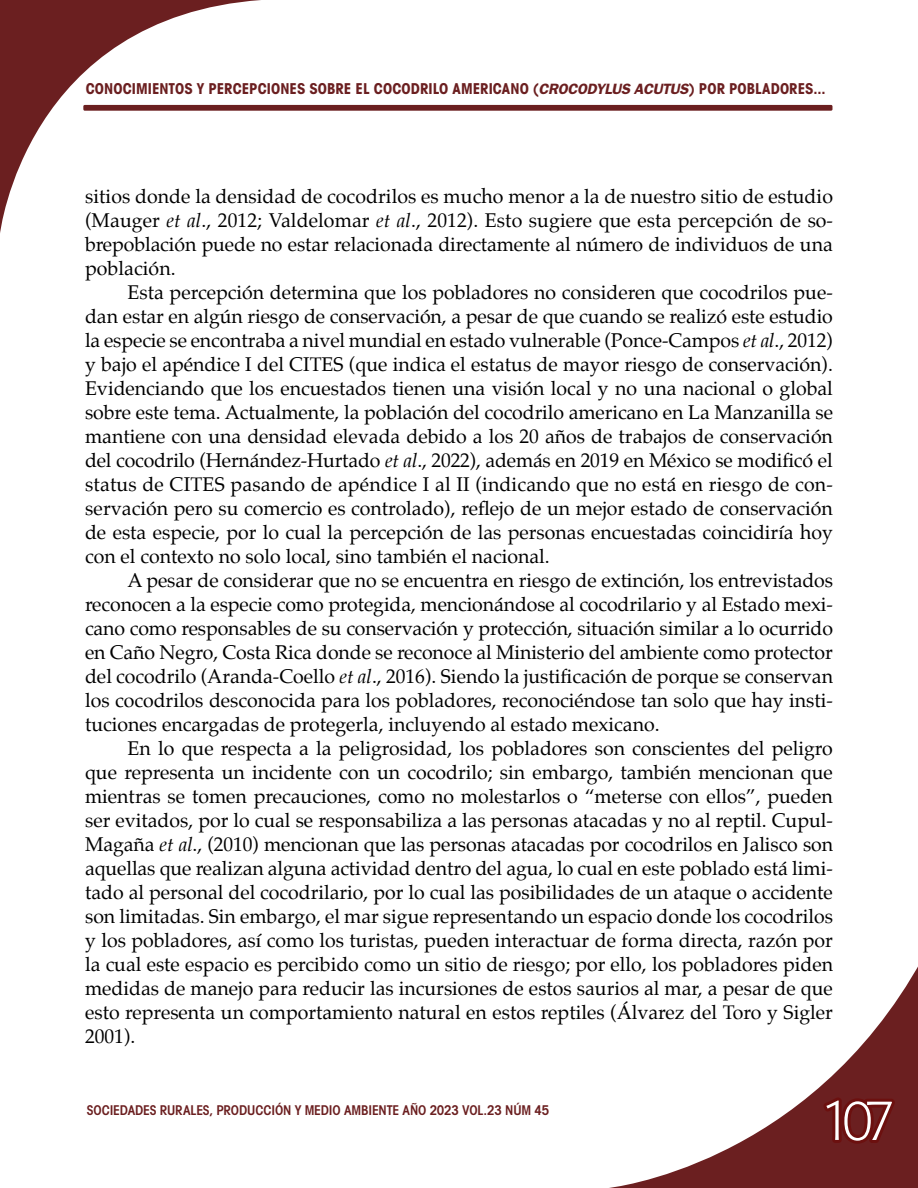
<style>
.page{position:relative;width:918px;height:1188px;background:#fff}
.page>*{position:absolute;margin:0;border:0;box-sizing:border-box;transform-origin:0 0}
.t1{font:60px "Martin Got URWT Ligh";color:#fff}
.t2{font:19.5px/24px "Palatino";color:#000;text-align:justify}
.t3{font:700 condensed 15px "Avant Garde";letter-spacing:.005em;color:#6b1f20}
.t4{font:italic 600 15px "Franklin Gothic";letter-spacing:-.02em;color:#6b1f20}
.t5{font:13.5px "Avant Garde Cond Demi SC850";letter-spacing:-.01em;color:#6b1f20}
.s1{font-family:"Avant Garde";font-weight:700;font-style:normal;font-stretch:condensed}
.s2{font-style:italic}
</style>
<div class="page">
<div style="left:83px;top:105px;width:749px;height:6px;background:#6b1f20;border-radius:2px"></div>
<svg style="left:0;top:0;width:262px;height:233px"></svg>
<svg style="left:609px;top:966px;width:309px;height:222px"></svg>
<svg style="left:818px;top:1093px;width:81px;height:55px;background:#6b1818"></svg>
<p class="t3" style="left:86px;top:79px;width:19px">CONOCI</p>
<p class="t3" style="left:136px;top:79px;width:20px">MIENTOS</p>
<p class="t3" style="left:197px;top:79px;width:21px">Y PERCEPCIONES</p>
<p class="t3" style="left:310px;top:79px;width:74px">SOBRE ELCOCODRILO</p>
<p class="t3" style="left:453px;top:79px;width:29px">AMERICANO</p>
<p class="t4" style="left:533px;top:80px;width:176px"><span class="s1">(</span>CROCODYLUS ACUTUS<span class="s1">) POR</span></p>
<p class="t3" style="left:729px;top:79px;width:36px">POBLADORES</p>
<p class="t3" style="left:813px;top:79px;width:14px">...</p>
<p class="t2" style="left:85px;top:184px;width:750px">sitios donde la densidad de cocodrilos es mucho menor a la de nuestro sitio de estudio (Mauger <span class="s2">et al</span>., 2012; Valdelomar <span class="s2">et al</span>., 2012). Esto sugiere que esta percepción de so&shy;brepoblación puede no estar relacionada directamente al número de individuos de una población.</p>
<p class="t2" style="left:85px;top:280px;width:750px;text-indent:43px">Esta percepción determina que los pobladores no consideren que cocodrilos pue&shy;dan estar en algún riesgo de conservación, a pesar de que cuando se realizó este estudio la especie se encontraba a nivel mundial en estado vulnerable (Ponce-Campos <span class="s2">et al</span>., 2012) y bajo el apéndice I del CITES (que indica el estatus de mayor riesgo de conservación).<br>Evidenciando que los encuestados tienen una visión local y no una nacional o global sobre este tema. Actualmente, la población del cocodrilo americano en La Manzanilla se mantiene con una densidad elevada debido a los 20 años de trabajos de conservación del cocodrilo (Hernández-Hurtado <span class="s2">et al</span>., 2022), además en 2019 en México se modificó el status de CITES pasando de apéndice I al II (indicando que no está en riesgo de con&shy;servación pero su comercio es controlado), reflejo de un mejor estado de conservación de esta especie, por lo cual la percepción de las personas encuestadas coincidiría hoy con el contexto no solo local, sino también el nacional.</p>
<p class="t2" style="left:85px;top:568px;width:750px;text-indent:43px">A pesar de considerar que no se encuentra en riesgo de extinción, los entrevistados reconocen a la especie como protegida, mencionándose al cocodrilario y al Estado mexi&shy;cano como responsables de su conservación y protección, situación similar a lo ocurrido en Caño Negro, Costa Rica donde se reconoce al Ministerio del ambiente como protector del cocodrilo (Aranda-Coello <span class="s2">et al</span>., 2016). Siendo la justificación de porque se conservan los cocodrilos desconocida para los pobladores, reconociéndose tan solo que hay insti&shy;tuciones encargadas de protegerla, incluyendo al estado mexicano.</p>
<p class="t2" style="left:85px;top:736px;width:750px;text-indent:43px">En lo que respecta a la peligrosidad, los pobladores son conscientes del peligro que representa un incidente con un cocodrilo; sin embargo, también mencionan que mientras se tomen precauciones, como no molestarlos o “meterse con ellos”, pueden ser evitados, por lo cual se responsabiliza a las personas atacadas y no al reptil. Cupul-Magaña <span class="s2">et al</span>., (2010) mencionan que las personas atacadas por cocodrilos en Jalisco son aquellas que realizan alguna actividad dentro del agua, lo cual en este poblado está limi&shy;tado al personal del cocodrilario, por lo cual las posibilidades de un ataque o accidente son limitadas. Sin embargo, el mar sigue representando un espacio donde los cocodrilos y los pobladores, así como los turistas, pueden interactuar de forma directa, razón por la cual este espacio es percibido como un sitio de riesgo; por ello, los pobladores piden medidas de manejo para reducir las incursiones de estos saurios al mar, a pesar de que esto representa un comportamiento natural en estos reptiles (Álvarez del Toro y Sigler 2001).</p>
<p class="t5" style="left:87px;top:1101px;width:464px">SOCIEDADES RURALES, PRODUCCIÓN Y MEDIO AMBIENTE AÑO 2023 VOL.23 NÚM 45</p>
<h1 class="t1" style="left:821px;top:1085px;width:75px">107</h1>
</div>
